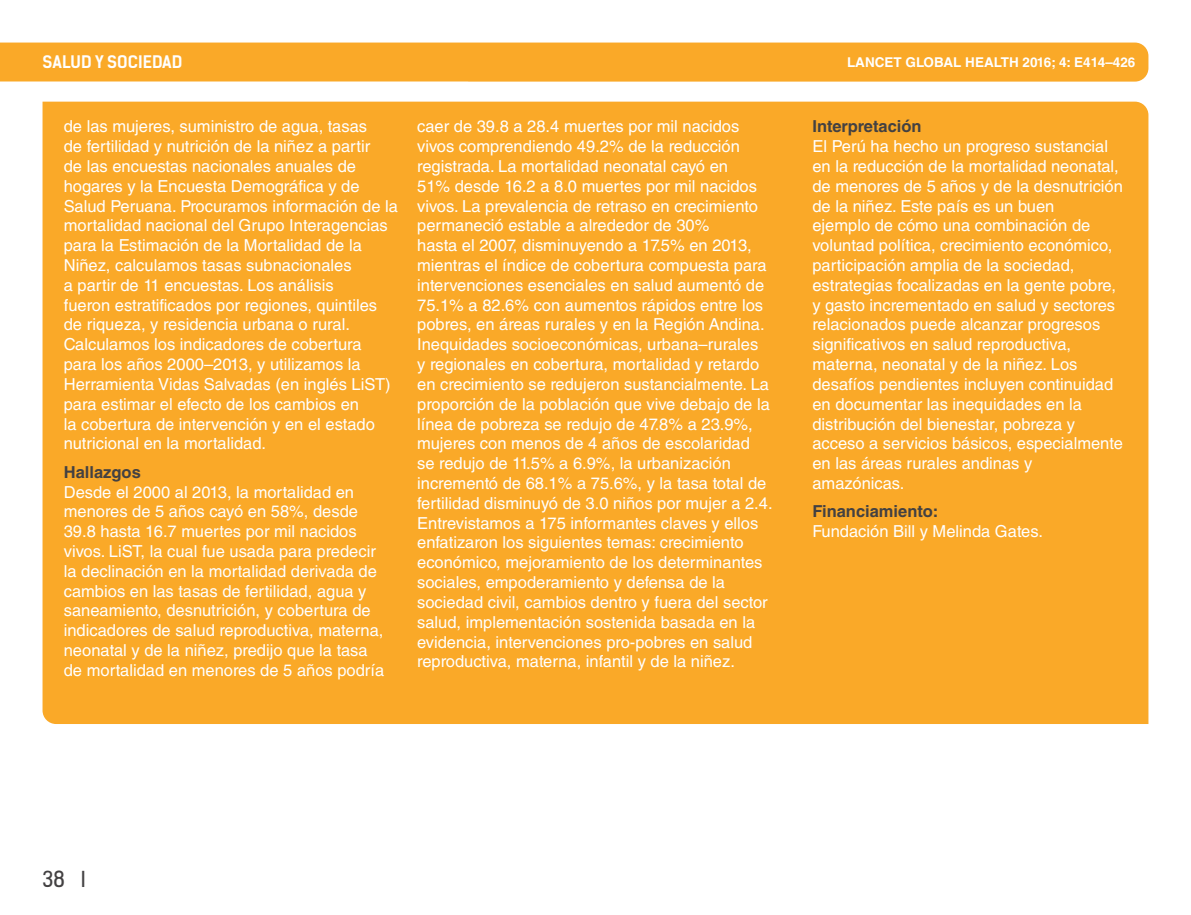
<style>
.page{position:relative;width:1191px;height:915px;background:#fff}
.page>*{position:absolute;margin:0;border:0;box-sizing:border-box;transform-origin:0 0}
.t1{font:21px "Kelson Sans";color:#434142}
.t2{font:16.5px/19.8px "Helvetica LT Std";color:#fff}
.t3{font:700 16.5px "Helvetica LT Std";color:#434142}
.t4{font:700 16.5px "Kelson Sans";letter-spacing:.005em;color:#fff}
.t5{font:700 13.5px "Helvetica LT Std";color:#fff}
</style>
<div class="page">
<div style="left:43px;top:102px;width:1105px;height:621px;background:#faa928"></div>
<div style="left:0;top:43px;width:1148px;height:39px;background:#faa928"></div>
<p class="t4" style="left:43px;top:52px;width:141px">SALUD Y SOCIEDAD</p>
<p class="t5" style="left:847px;top:54px;width:290px">LANCET GLOBAL HEALTH 2016; 4: E414–426</p>
<p class="t2" style="left:64px;top:116px;width:336px">de las mujeres, suministro de agua, tasas<br>de fertilidad y nutrición de la niñez a partir<br>de las encuestas nacionales anuales de hogares y la Encuesta Demográfica y de Salud Peruana. Procuramos información de la mortalidad nacional del Grupo Interagencias para la Estimación de la Mortalidad de la Niñez, calculamos tasas subnacionales<br>a partir de 11 encuestas. Los análisis<br>fueron estratificados por regiones, quintiles de riqueza, y residencia urbana o rural.<br>Calculamos los indicadores de cobertura para los años 2000–2013, y utilizamos la Herramienta Vidas Salvadas (en inglés LiST) para estimar el efecto de los cambios en<br>la cobertura de intervención y en el estado nutricional en la mortalidad.</p>
<p class="t3" style="left:64px;top:461px;width:79px">Hallazgos</p>
<p class="t2" style="left:64px;top:481px;width:322px">Desde el 2000 al 2013, la mortalidad en menores de 5 años cayó en 58%, desde 39.8 hasta 16.7 muertes por mil nacidos vivos. LiST, la cual fue usada para predecir la declinación en la mortalidad derivada de cambios en las tasas de fertilidad, agua y saneamiento, desnutrición, y cobertura de indicadores de salud reproductiva, materna, neonatal y de la niñez, predijo que la tasa de mortalidad en menores de 5 años podría</p>
<p class="t2" style="left:417px;top:116px;width:357px">caer de 39.8 a 28.4 muertes por mil nacidos vivos comprendiendo 49.2% de la reducción registrada. La mortalidad neonatal cayó en<br>51% desde 16.2 a 8.0 muertes por mil nacidos vivos. La prevalencia de retraso en crecimiento permaneció estable a alrededor de 30%<br>hasta el 2007, disminuyendo a 17.5% en 2013, mientras el índice de cobertura compuesta para intervenciones esenciales en salud aumentó de 75.1% a 82.6% con aumentos rápidos entre los pobres, en áreas rurales y en la Región Andina.<br>Inequidades socioeconómicas, urbana–rurales<br>y regionales en cobertura, mortalidad y retardo en crecimiento se redujeron sustancialmente. La proporción de la población que vive debajo de la línea de pobreza se redujo de 47.8% a 23.9%, mujeres con menos de 4 años de escolaridad<br>se redujo de 11.5% a 6.9%, la urbanización incrementó de 68.1% a 75.6%, y la tasa total de fertilidad disminuyó de 3.0 niños por mujer a 2.4.<br>Entrevistamos a 175 informantes claves y ellos enfatizaron los siguientes temas: crecimiento económico, mejoramiento de los determinantes sociales, empoderamiento y defensa de la sociedad civil, cambios dentro y fuera del sector salud, implementación sostenida basada en la evidencia, intervenciones pro-pobres en salud reproductiva, materna, infantil y de la niñez.</p>
<p class="t3" style="left:812px;top:116px;width:111px">Interpretación</p>
<p class="t2" style="left:812px;top:136px;width:312px">El Perú ha hecho un progreso sustancial en la reducción de la mortalidad neonatal, de menores de 5 años y de la desnutrición de la niñez. Este país es un buen<br>ejemplo de cómo una combinación de voluntad política, crecimiento económico, participación amplia de la sociedad, estrategias focalizadas en la gente pobre, y gasto incrementado en salud y sectores relacionados puede alcanzar progresos significativos en salud reproductiva, materna, neonatal y de la niñez. Los desafíos pendientes incluyen continuidad en documentar las inequidades en la distribución del bienestar, pobreza y acceso a servicios básicos, especialmente en las áreas rurales andinas y amazónicas.</p>
<p class="t3" style="left:812px;top:501px;width:127px">Financiamiento:</p>
<p class="t2" style="left:812px;top:521px;width:232px">Fundación Bill y Melinda Gates.</p>
<p class="t1" style="left:43px;top:866px;width:45px">38 I</p>
</div>
